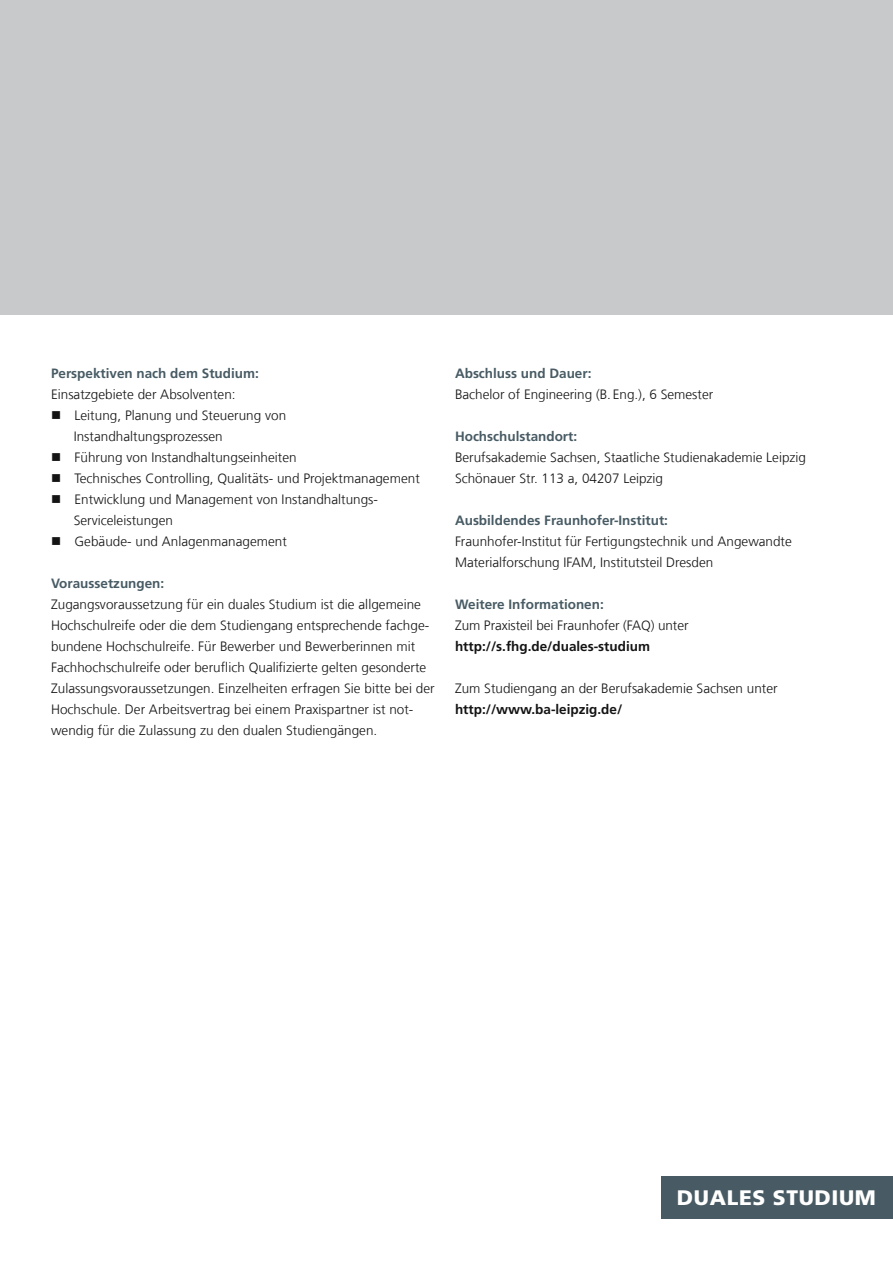
<style>
.page{position:relative;width:893px;height:1263px;background:#fff}
.page>*{position:absolute;margin:0;border:0;box-sizing:border-box;transform-origin:0 0}
.t1{font:900 21px "Frutiger LT Com";letter-spacing:.03em;color:#fff}
._06_Fließtext{font:300 13.5px/21px "Frutiger LT Com";color:#131413}
._06_Fließtext-2{font:700 13.5px "Frutiger LT Com";color:#485b64}
._06_Fließtext-3{font:700 13.5px "Frutiger LT Com";color:#131413}
.s1{font-weight:700}
</style>
<div class="page">
<div style="left:661px;top:1176px;width:232px;height:42px;background:#485b64"></div>
<div style="left:0;top:0;width:893px;height:315px;background:#c7c9cb"></div>
<p class="_06_Fließtext-2" style="left:51px;top:365px;width:209px">Perspektiven nach dem Studium:</p>
<p class="_06_Fließtext" style="left:51px;top:384px;width:186px">Einsatzgebiete der Absolventen:</p>
<p class="_06_Fließtext" style="left:74px;top:405px;width:214px;text-indent:-23px">■ Leitung, Planung und Steuerung von<br>Instandhaltungsprozessen</p>
<p class="_06_Fließtext" style="left:51px;top:447px;width:247px">■ Führung von Instandhaltungseinheiten</p>
<p class="_06_Fließtext" style="left:51px;top:468px;width:370px">■ Technisches Controlling, Qualitäts- und Projektmanagement</p>
<p class="_06_Fließtext" style="left:74px;top:489px;width:306px;text-indent:-23px">■ Entwicklung und Management von Instandhaltungs-<br>Serviceleistungen</p>
<p class="_06_Fließtext" style="left:51px;top:531px;width:237px">■ Gebäude- und Anlagenmanagement</p>
<p class="_06_Fließtext-2" style="left:51px;top:575px;width:115px">Voraussetzungen:</p>
<p class="_06_Fließtext" style="left:51px;top:594px;width:385px">Zugangsvoraussetzung für ein duales Studium ist die allgemeine Hochschulreife oder die dem Studiengang entsprechende fachge&shy;bundene Hochschulreife. Für Bewerber und Bewerberinnen mit Fachhochschulreife oder beruflich Qualifizierte gelten gesonderte Zulassungsvoraussetzungen. Einzelheiten erfragen Sie bitte bei der Hochschule. Der Arbeitsvertrag bei einem Praxispartner ist not&shy;wendig für die Zulassung zu den dualen Studiengängen.</p>
<p class="_06_Fließtext-2" style="left:455px;top:365px;width:138px">Abschluss und Dauer:</p>
<p class="_06_Fließtext" style="left:455px;top:384px;width:260px">Bachelor of Engineering (B.Eng.), 6 Semester</p>
<p class="_06_Fließtext-2" style="left:455px;top:428px;width:124px">Hochschulstandort:</p>
<p class="_06_Fließtext" style="left:455px;top:447px;width:353px">Berufsakademie Sachsen, Staatliche Studienakademie Leipzig</p>
<p class="_06_Fließtext" style="left:455px;top:468px;width:210px">Schönauer Str. 113 a, 04207 Leipzig</p>
<p class="_06_Fließtext-2" style="left:455px;top:512px;width:215px">Ausbildendes Fraunhofer-Institut:</p>
<p class="_06_Fließtext" style="left:455px;top:531px;width:338px">Fraunhofer-Institut für Fertigungstechnik und Angewandte<br>Materialforschung IFAM, Institutsteil Dresden</p>
<p class="_06_Fließtext-2" style="left:455px;top:596px;width:150px">Weitere Informationen:</p>
<p class="_06_Fließtext" style="left:455px;top:615px;width:235px">Zum Praxisteil bei Fraunhofer (FAQ) unter</p>
<p class="_06_Fließtext-3" style="left:455px;top:638px;width:197px">http://s.fhg.de/duales-studium</p>
<p class="_06_Fließtext" style="left:455px;top:678px;width:324px">Zum Studiengang an der Berufsakademie Sachsen unter <span class="s1">http://www.ba-leipzig.de/</span></p>
<h1 class="t1" style="left:677px;top:1185px;width:200px">DUALES STUDIUM</h1>
</div>
